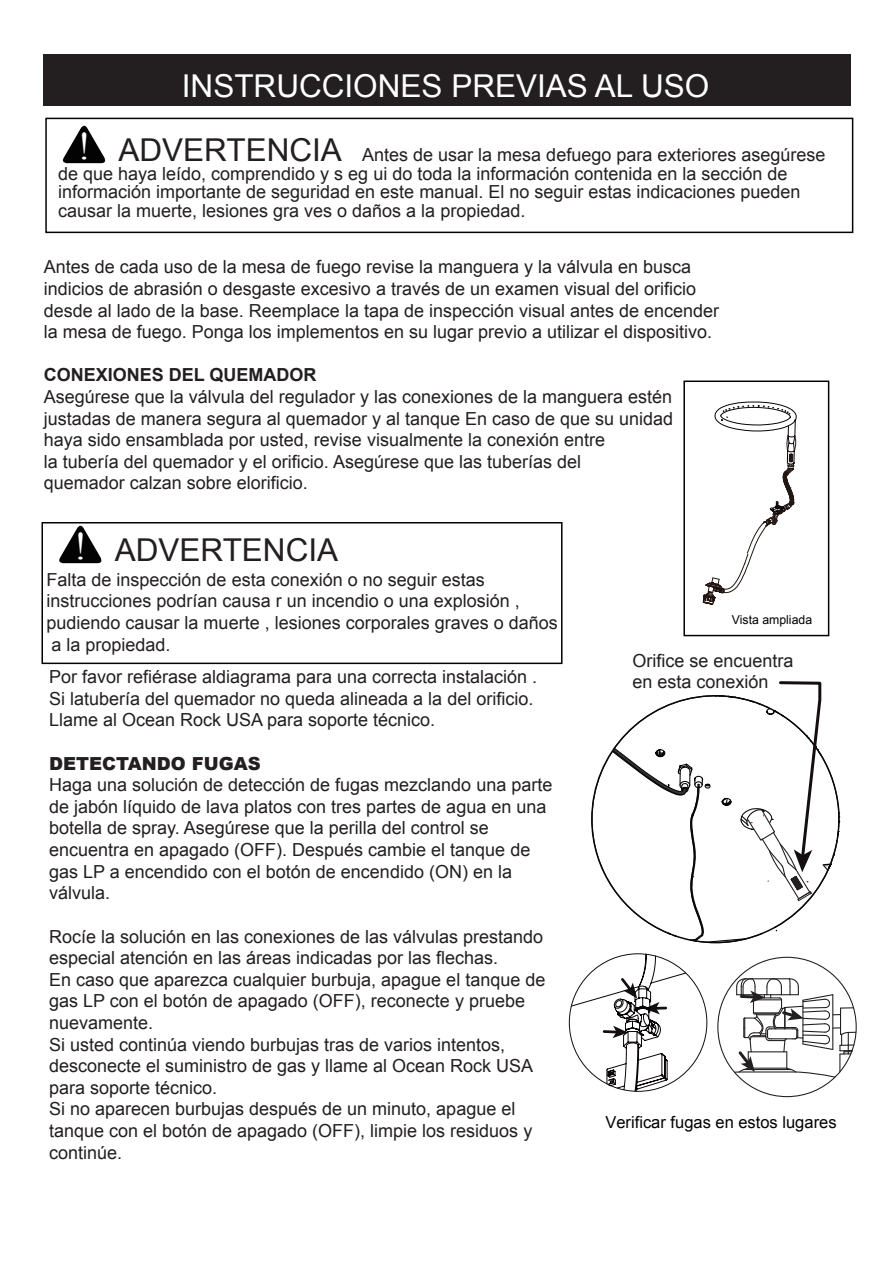
<style>
.page{position:relative;width:893px;height:1263px;background:#fff}
.page>*{position:absolute;margin:0;border:0;box-sizing:border-box;transform-origin:0 0}
.t1{font:31.5px "Arial";color:#fff}
.t2{font:31.5px "Arial";color:#231f20}
.t3{font:18px/21.6px "Arial";color:#231f20}
.t4{font:700 18px "Arial";color:#231f20}
.t5{font:900 18px "Arial";color:#231f20}
.t6{font:16.5px "Arial";color:#030303}
.t7{font:12.3px "Arial";color:#030303}
.s1{font-family:"Times New Roman";font-size:39px;color:#fff}
</style>
<div class="page">
<div style="left:683px;top:380px;width:146px;height:256px;border:2px solid #030303"></div>
<svg style="left:702px;top:401px;width:95px;height:204px"></svg>
<svg style="left:570px;top:681px;width:286px;height:411px"></svg>
<div style="left:43px;top:55px;width:808px;height:51px;background:#231f20"></div>
<div style="left:45px;top:118px;width:808px;height:115px;border:2px solid #030303"></div>
<svg style="left:63px;top:125px;width:43px;height:38px"></svg>
<div style="left:41px;top:522px;width:521px;height:142px;border:2px solid #030303"></div>
<svg style="left:57px;top:523px;width:47px;height:40px"></svg>
<h1 class="t1" style="left:182px;top:65px;width:529px">INSTRUCCIONES PREVIAS AL USO</h1>
<h1 class="t2" style="left:78px;top:129px;width:266px"><span class="s1">!</span> ADVERTENCIA</h1>
<p class="t3" style="left:58px;top:164px;width:744px;line-height:18.6px">de que haya leído, comprendido y s eg ui do toda la información contenida en la sección de información importante de seguridad en este manual. El no seguir estas indicaciones pueden causar la muerte, lesiones gra ves o daños a la propiedad.</p>
<p class="t3" style="left:44px;top:256px;width:677px">Antes de cada uso de la mesa de fuego revise la manguera y la válvula en busca indicios de abrasión o desgaste excesivo a través de un examen visual del orificio desde al lado de la base. Reemplace la tapa de inspección visual antes de encender la mesa de fuego. Ponga los implementos en su lugar previo a utilizar el dispositivo.</p>
<p class="t4" style="left:44px;top:363px;width:274px">CONEXIONES DEL QUEMADOR</p>
<p class="t3" style="left:44px;top:386px;width:631px">Asegúrese que la válvula del regulador y las conexiones de la manguera estén justadas de manera segura al quemador y al tanque En caso de que su unidad haya sido ensamblada por usted, revise visualmente la conexión entre<br>la tubería del quemador y el orificio. Asegúrese que las tuberías del<br>quemador calzan sobre elorificio.</p>
<h1 class="t2" style="left:74px;top:529px;width:266px"><span class="s1">!</span> ADVERTENCIA</h1>
<p class="t3" style="left:47px;top:569px;width:513px">Falta de inspección de esta conexión o no seguir estas instrucciones podrían causa r un incendio o una explosión , pudiendo causar la muerte , lesiones corporales graves o daños a la propiedad.</p>
<p class="t3" style="left:49px;top:666px;width:490px">Por favor refiérase aldiagrama para una correcta instalación .<br>Si latubería del quemador no queda alineada a la del orificio.<br>Llame al Ocean Rock USA para soporte técnico.</p>
<p class="t5" style="left:49px;top:750px;width:213px">DETECTANDO FUGAS</p>
<p class="t3" style="left:49px;top:774px;width:505px">Haga una solución de detección de fugas mezclando una parte de jabón líquido de lava platos con tres partes de agua en una botella de spray. Asegúrese que la perilla del control se encuentra en apagado (OFF). Después cambie el tanque de gas LP a encendido con el botón de encendido (ON) en la válvula.</p>
<p class="t3" style="left:49px;top:925px;width:498px">Rocíe la solución en las conexiones de las válvulas prestando especial atención en las áreas indicadas por las flechas.<br>En caso que aparezca cualquier burbuja, apague el tanque de gas LP con el botón de apagado (OFF), reconecte y pruebe nuevamente.<br>Si usted continúa viendo burbujas tras de varios intentos, desconecte el suministro de gas y llame al Ocean Rock USA para soporte técnico.<br>Si no aparecen burbujas después de un minuto, apague el tanque con el botón de apagado (OFF), limpie los residuos y continúe.</p>
<p class="t3" style="left:362px;top:144px;width:465px">Antes de usar la mesa defuego para exteriores asegúrese</p>
<p class="t7" style="left:732px;top:611px;width:82px">Vista ampliada</p>
<p class="t3" style="left:632px;top:650px;width:163px">Orifice se encuentra en esta conexión</p>
<p class="t6" style="left:605px;top:1111px;width:233px">Verificar fugas en estos lugares</p>
</div>
